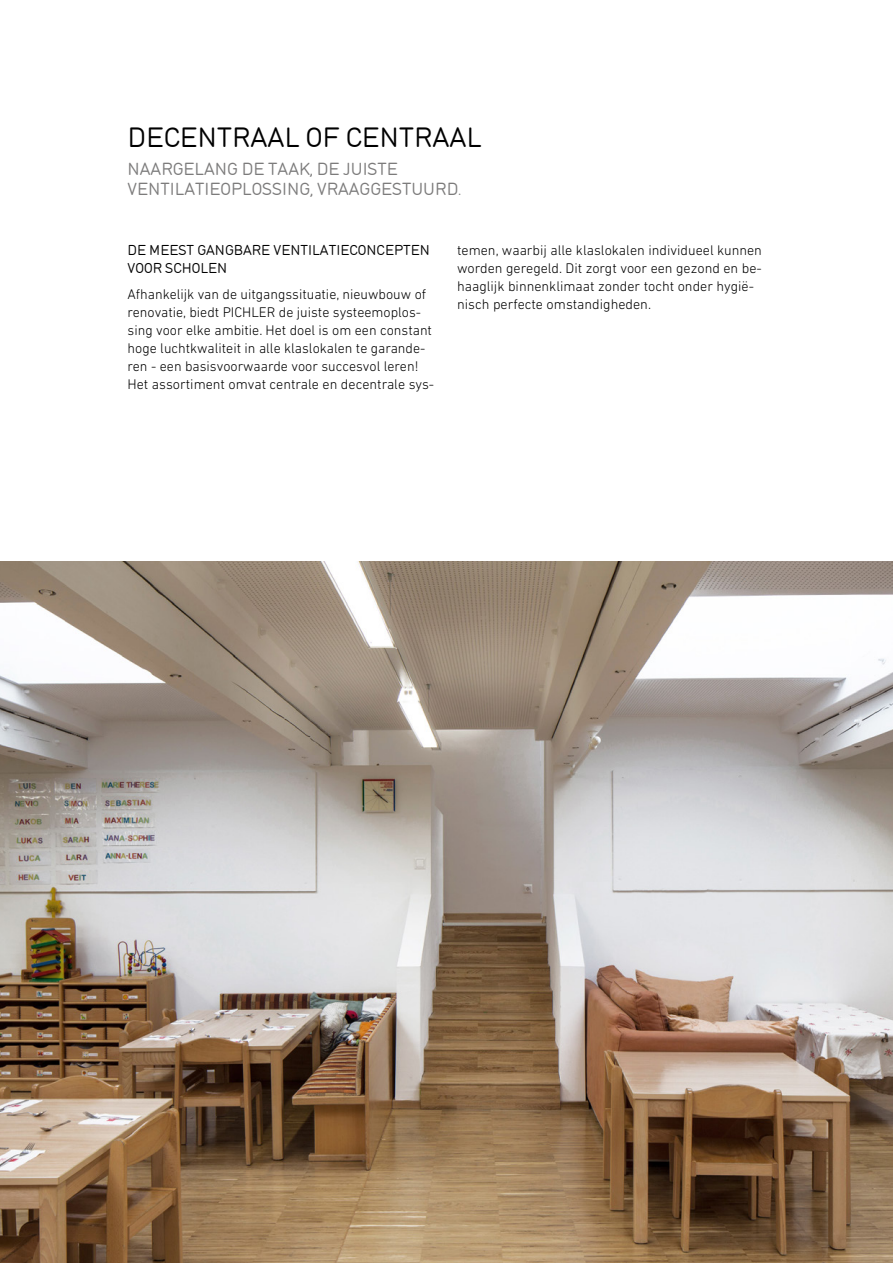
<style>
.page{position:relative;width:893px;height:1263px;background:#fff}
.page>*{position:absolute;margin:0;border:0;box-sizing:border-box;transform-origin:0 0}
.t1{font:26.25px "DIN17 SB";color:#000}
.t2{font:16.5px/19.5px "DIN17 SB";color:#7c7b7b}
.t3{font:300 14.25px/18px "DIN Next LT Pro";color:#000}
.t4{font:13.5px/18px "DIN17 SB";color:#000}
</style>
<div class="page">
<img style="left:0;top:561px;width:893px;height:702px">
<h1 class="t1" style="left:128px;top:120px;width:356px">DECENTRAAL OF CENTRAAL</h1>
<p class="t2" style="left:128px;top:159px;width:335px">NAARGELANG DE TAAK, DE JUISTE<br>VENTILATIEOPLOSSING, VRAAGGESTUURD.</p>
<p class="t4" style="left:128px;top:240px;width:304px">DE MEEST GANGBARE VENTILATIECONCEPTEN<br>VOOR SCHOLEN</p>
<p class="t3" style="left:128px;top:285px;width:308px">Afhankelijk van de uitgangssituatie, nieuwbouw of renovatie, biedt PICHLER de juiste systeemoplos&shy;sing voor elke ambitie. Het doel is om een constant hoge luchtkwaliteit in alle klaslokalen te garande&shy;ren - een basisvoorwaarde voor succesvol leren!<br>Het assortiment omvat centrale en decentrale sys-</p>
<p class="t3" style="left:457px;top:241px;width:306px">temen, waarbij alle klaslokalen individueel kunnen worden geregeld. Dit zorgt voor een gezond en be&shy;haaglijk binnenklimaat zonder tocht onder hygië&shy;nisch perfecte omstandigheden.</p>
</div>
